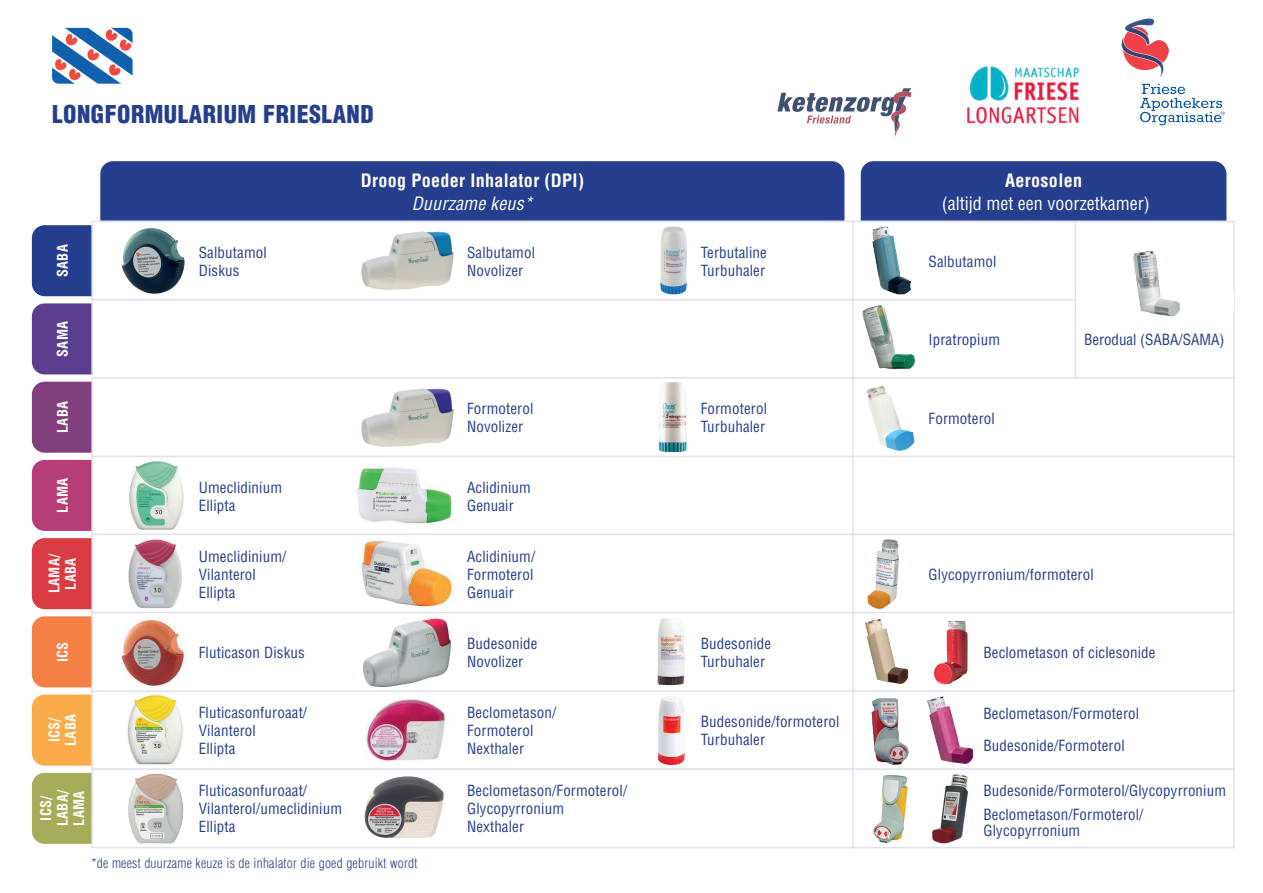
<style>
.page{position:relative;width:1263px;height:893px;background:#fff}
.page>*{position:absolute;margin:0;border:0;box-sizing:border-box;transform-origin:0 0}
.t1{font:900 condensed 24px "Helvetica LT Std";letter-spacing:.02em;color:#253f8e}
.t2{font:700 condensed 18px "Helvetica LT Std";letter-spacing:.02em;color:#fff}
.t3{font:condensed 18px "Helvetica LT Std";color:#fff}
.t4{font:italic condensed 18px "Helvetica LT Std";letter-spacing:.01em;color:#fff}
.t5{font:condensed 15px/18px "Helvetica LT Std";letter-spacing:.01em;color:#253f8e}
.t6{font:700 condensed 14.25px/16.5px "Helvetica LT Std";letter-spacing:.02em;color:#fff}
.t7{font:300 condensed 13.5px "Helvetica LT Std";letter-spacing:.02em;color:#253f8e}
</style>
<div class="page">
<div style="left:100px;top:161px;width:744px;height:60px;background:#253f8e"></div>
<div style="left:861px;top:161px;width:365px;height:60px;background:#253f8e"></div>
<div style="left:91px;top:221px;width:1144px;height:80px;background:#fff;border:2px solid #e0e1ee"></div>
<div style="left:91px;top:455px;width:1144px;height:80px;background:#fff;border:2px solid #e0e1ee"></div>
<div style="left:91px;top:690px;width:1144px;height:80px;background:#fff;border:2px solid #e0e1ee"></div>
<div style="left:91px;top:299px;width:1144px;height:80px;background:#fff;border:2px solid #e0e1ee"></div>
<div style="left:91px;top:534px;width:1144px;height:80px;background:#fff;border:2px solid #e0e1ee"></div>
<div style="left:91px;top:768px;width:1144px;height:80px;background:#fff;border:2px solid #e0e1ee"></div>
<div style="left:91px;top:377px;width:1144px;height:80px;background:#fff;border:2px solid #e0e1ee"></div>
<div style="left:91px;top:612px;width:1144px;height:80px;background:#fff;border:2px solid #e0e1ee"></div>
<img style="left:967px;top:66px;width:112px;height:58px">
<img style="left:52px;top:28px;width:81px;height:56px">
<hr style="left:852px;top:221px;width:2px;height:627px;background:#e0e1ee">
<hr style="left:1074px;top:222px;width:2px;height:155px;background:#e0e1ee">
<div style="left:32px;top:225px;width:59px;height:71px;background:#253f8e"></div>
<div style="left:32px;top:303px;width:59px;height:71px;background:#593f8e"></div>
<div style="left:32px;top:382px;width:59px;height:71px;background:#813f7e"></div>
<div style="left:32px;top:460px;width:59px;height:71px;background:#b63e77"></div>
<div style="left:32px;top:538px;width:59px;height:71px;background:#d93c43"></div>
<div style="left:32px;top:616px;width:59px;height:71px;background:#f48045"></div>
<div style="left:32px;top:695px;width:59px;height:71px;background:#faac4b"></div>
<div style="left:32px;top:773px;width:59px;height:71px;background:#a5ad5b"></div>
<img style="left:121px;top:228px;width:64px;height:66px">
<img style="left:129px;top:461px;width:55px;height:69px">
<img style="left:128px;top:539px;width:54px;height:69px">
<img style="left:120px;top:619px;width:65px;height:68px">
<img style="left:127px;top:695px;width:56px;height:70px">
<img style="left:128px;top:773px;width:56px;height:71px">
<img style="left:361px;top:231px;width:93px;height:59px">
<img style="left:361px;top:388px;width:93px;height:59px">
<img style="left:357px;top:465px;width:95px;height:59px">
<img style="left:361px;top:541px;width:94px;height:68px">
<img style="left:362px;top:616px;width:90px;height:71px">
<img style="left:366px;top:699px;width:81px;height:63px">
<img style="left:364px;top:776px;width:80px;height:62px">
<img style="left:660px;top:226px;width:27px;height:69px">
<img style="left:872px;top:226px;width:40px;height:69px">
<img style="left:862px;top:305px;width:54px;height:65px">
<img style="left:866px;top:386px;width:49px;height:65px">
<img style="left:867px;top:540px;width:32px;height:69px">
<img style="left:658px;top:383px;width:29px;height:69px">
<img style="left:657px;top:618px;width:28px;height:68px">
<img style="left:657px;top:696px;width:28px;height:69px">
<img style="left:1122px;top:18px;width:103px;height:107px">
<div style="left:1076px;top:290px;width:157px;height:21px;background:#fff"></div>
<img style="left:1133px;top:251px;width:47px;height:66px">
<img style="left:865px;top:619px;width:44px;height:65px">
<img style="left:927px;top:696px;width:47px;height:68px">
<img style="left:934px;top:620px;width:34px;height:64px">
<img style="left:871px;top:698px;width:38px;height:68px">
<img style="left:872px;top:775px;width:36px;height:69px">
<svg style="left:777px;top:88px;width:134px;height:49px"></svg>
<img style="left:932px;top:774px;width:37px;height:70px">
<h1 class="t1" style="left:52px;top:99px;width:323px">LONGFORMULARIUM FRIESLAND</h1>
<p class="t6" style="left:54px;top:277px;width:34px;rotate:-90deg">SABA</p>
<p class="t6" style="left:54px;top:357px;width:37px;rotate:-90deg">SAMA</p>
<p class="t6" style="left:54px;top:433px;width:33px;rotate:-90deg">LABA</p>
<p class="t6" style="left:54px;top:513px;width:36px;rotate:-90deg">LAMA</p>
<p class="t6" style="left:46px;top:593px;width:41px;rotate:-90deg">LAMA/<br>LABA</p>
<p class="t6" style="left:54px;top:662px;width:22px;rotate:-90deg">ICS</p>
<p class="t6" style="left:46px;top:746px;width:33px;rotate:-90deg">ICS/<br>LABA</p>
<p class="t6" style="left:38px;top:826px;width:38px;text-align:center;rotate:-90deg">ICS/<br>LABA/<br>LAMA</p>
<p class="t5" style="left:199px;top:243px;width:70px">Salbutamol<br>Diskus</p>
<p class="t2" style="left:361px;top:169px;width:225px">Droog Poeder Inhalator (DPI)</p>
<p class="t4" style="left:412px;top:192px;width:123px">Duurzame keus*</p>
<p class="t5" style="left:467px;top:243px;width:70px">Salbutamol<br>Novolizer</p>
<p class="t5" style="left:199px;top:478px;width:85px">Umeclidinium<br>Ellipta</p>
<p class="t5" style="left:199px;top:547px;width:89px">Umeclidinium/<br>Vilanterol<br>Ellipta</p>
<p class="t5" style="left:199px;top:643px;width:108px">Fluticason Diskus</p>
<p class="t5" style="left:199px;top:704px;width:110px">Fluticasonfuroaat/<br>Vilanterol<br>Ellipta</p>
<p class="t5" style="left:199px;top:782px;width:145px">Fluticasonfuroaat/<br>Vilanterol/umeclidinium<br>Ellipta</p>
<p class="t5" style="left:467px;top:400px;width:68px">Formoterol<br>Novolizer</p>
<p class="t5" style="left:467px;top:478px;width:65px">Aclidinium<br>Genuair</p>
<p class="t5" style="left:467px;top:547px;width:70px">Aclidinium/<br>Formoterol<br>Genuair</p>
<p class="t5" style="left:467px;top:634px;width:72px">Budesonide<br>Novolizer</p>
<p class="t5" style="left:467px;top:704px;width:91px">Beclometason/<br>Formoterol<br>Nexthaler</p>
<p class="t5" style="left:467px;top:782px;width:162px">Beclometason/Formoterol/<br>Glycopyrronium<br>Nexthaler</p>
<p class="t7" style="left:91px;top:855px;width:327px">*de meest duurzame keuze is de inhalator die goed gebruikt wordt</p>
<p class="t2" style="left:1005px;top:169px;width:78px">Aerosolen</p>
<p class="t3" style="left:942px;top:192px;width:209px">(altijd met een voorzetkamer)</p>
<p class="t5" style="left:701px;top:243px;width:68px">Terbutaline<br>Turbuhaler</p>
<p class="t5" style="left:928px;top:252px;width:70px">Salbutamol</p>
<p class="t5" style="left:701px;top:400px;width:68px">Formoterol<br>Turbuhaler</p>
<p class="t5" style="left:928px;top:331px;width:73px">Ipratropium</p>
<p class="t5" style="left:928px;top:409px;width:68px">Formoterol</p>
<p class="t5" style="left:1084px;top:331px;width:142px">Berodual (SABA/SAMA)</p>
<p class="t5" style="left:701px;top:634px;width:72px">Budesonide<br>Turbuhaler</p>
<p class="t5" style="left:701px;top:713px;width:140px">Budesonide/formoterol<br>Turbuhaler</p>
<p class="t5" style="left:928px;top:565px;width:167px">Glycopyrronium/formoterol</p>
<p class="t5" style="left:983px;top:643px;width:174px">Beclometason of ciclesonide</p>
<p class="t5" style="left:983px;top:698px;width:157px;line-height:32px">Beclometason/Formoterol<br>Budesonide/Formoterol</p>
<p class="t5" style="left:983px;top:781px;width:244px">Budesonide/Formoterol/Glycopyrronium</p>
<p class="t5" style="left:983px;top:806px;width:162px;line-height:16.5px">Beclometason/Formoterol/<br>Glycopyrronium</p>
</div>
